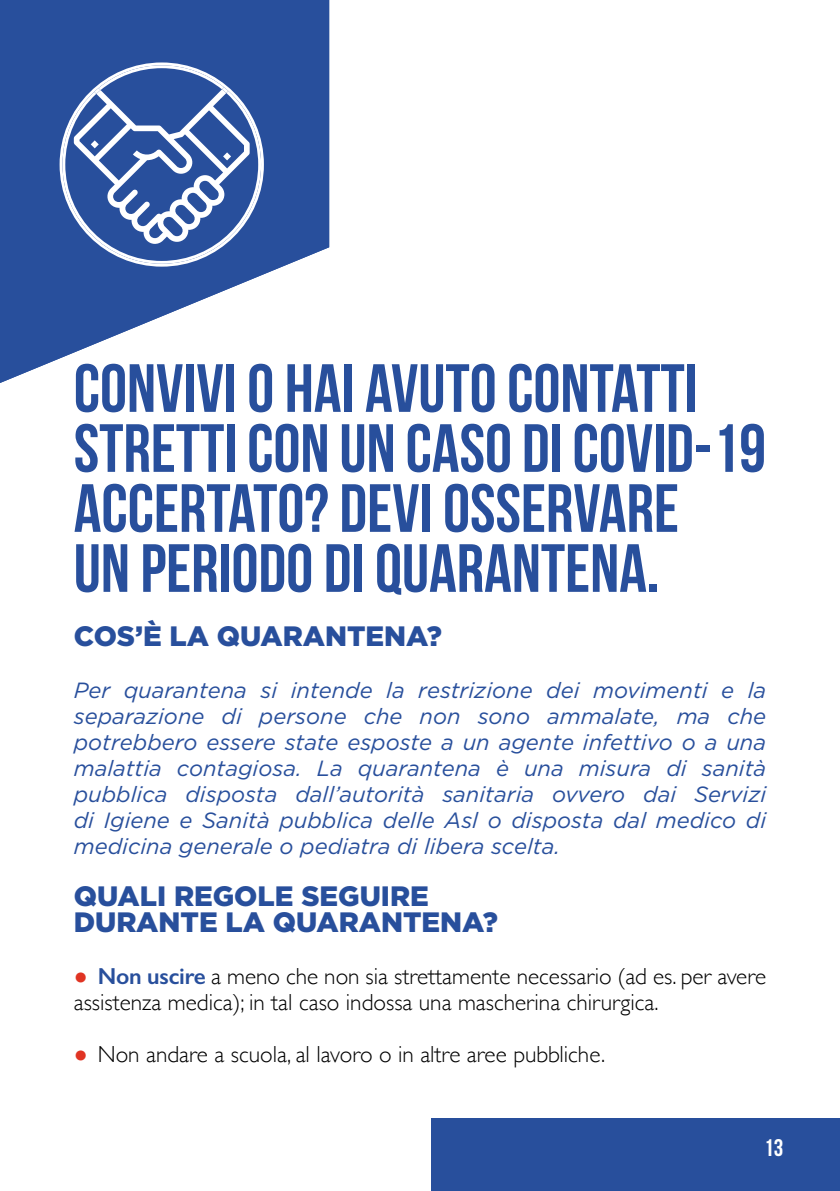
<style>
.page{position:relative;width:840px;height:1191px;background:#fff}
.page>*{position:absolute;margin:0;border:0;box-sizing:border-box;transform-origin:0 0}
.t1{font:700 68px/60px "Bebas Neue";color:#284f9c}
.t2{font:900 28px/26px "Gotham HTF";color:#284f9c}
.t3{font:700 24px "Bebas Neue";color:#fff}
.t4{font:300 23.2px/26px "Gill Sans";color:#000}
.t5{font:italic 22px/26px "Gotham HTF";color:#284f9c;text-align:justify}
.s1{font-family:"Arial";font-weight:700;color:#e03423}
.s2{font-weight:600;color:#284f9c}
</style>
<div class="page">
<div style="left:431px;top:1118px;width:408px;height:73px;background:#284f9c"></div>
<svg style="left:0;top:0;width:329px;height:383px;fill:#284f9c"></svg>
<svg style="left:60px;top:62px;width:204px;height:205px;background:#4667a9"></svg>
<svg style="left:62px;top:65px;width:199px;height:199px"></svg>
<h1 class="t1" style="left:74px;top:357px;width:693px">CONVIVI O HAI AVUTO CONTATTI<br>STRETTI CON UN CASO DI COVID-19<br>ACCERTATO? DEVI OSSERVARE<br>UN PERIODO DI QUARANTENA.</h1>
<p class="t2" style="left:74px;top:622px;width:369px">COS’È LA QUARANTENA?</p>
<p class="t5" style="left:74px;top:677px;width:693px">Per quarantena si intende la restrizione dei movimenti e la separazione di persone che non sono ammalate, ma che potrebbero essere state esposte a un agente infettivo o a una malattia contagiosa. La quarantena è una misura di sanità pubblica disposta dall’autorità sanitaria ovvero dai Servizi di Igiene e Sanità pubblica delle Asl o disposta dal medico di medicina generale o pediatra di libera scelta.</p>
<p class="t2" style="left:74px;top:882px;width:425px">QUALI REGOLE SEGUIRE<br>DURANTE LA QUARANTENA?</p>
<p class="t4" style="left:74px;top:962px;width:693px"><span class="s1">●</span> <span class="s2">Non uscire</span> a meno che non sia strettamente necessario (ad es. per avere assistenza medica); in tal caso indossa una mascherina chirurgica.</p>
<p class="t4" style="left:74px;top:1040px;width:532px"><span class="s1">●</span> Non andare a scuola, al lavoro o in altre aree pubbliche.</p>
<p class="t3" style="left:763px;top:1134px;width:21px">13</p>
</div>
